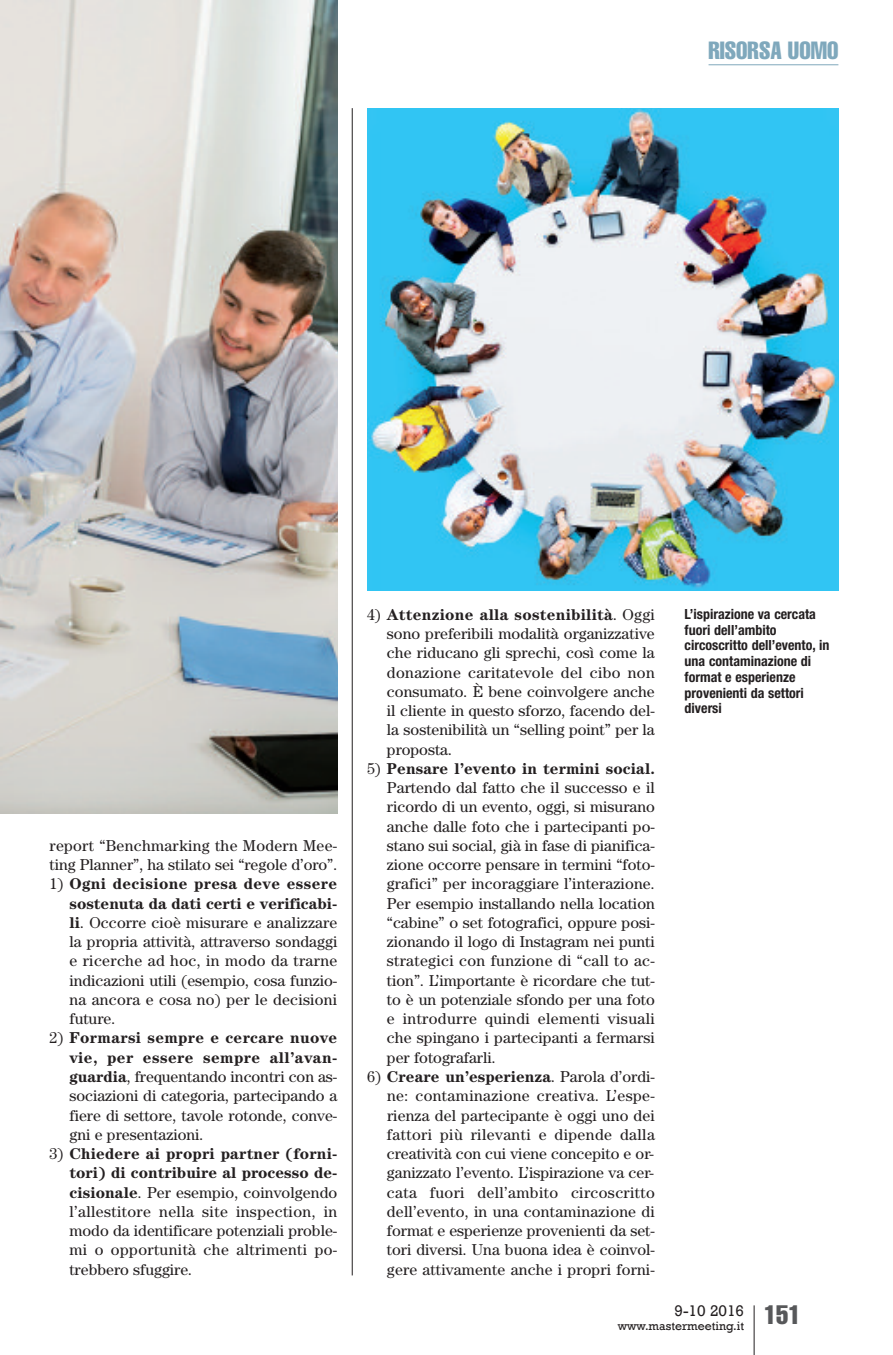
<style>
.page{position:relative;width:893px;height:1355px;background:#fff}
.page>*{position:absolute;margin:0;border:0;box-sizing:border-box;transform-origin:0 0}
.t1{font:extra-condensed 24.5px "Helvetica";color:#7fa8bc}
.t2{font:15.75px/19.2px "Century";color:#231f20;text-align:justify}
.t3{font:15.75px "Rockwell";color:#231f20}
.t4{font:700 condensed 14px/15.8px "Helvetica Neue";color:#231f20}
.t5{font:12.25px "Rockwell";color:#231f20}
.s1{font-weight:700}
</style>
<div class="page">
<hr style="left:754px;top:1305px;width:1px;height:49px;background:#231f20">
<hr style="left:708px;top:64px;width:130px;height:1px;background:#7fa8bc">
<img style="left:0;top:0;width:337px;height:813px">
<hr style="left:352px;top:108px;width:1px;height:1167px;background:#231f20">
<img style="left:367px;top:108px;width:471px;height:482px">
<h1 class="t1" style="left:708px;top:42px;width:131px">RISORSA UOMO</h1>
<p class="t2" style="left:50px;top:837px;width:289px">report “Benchmarking the Modern Mee&shy;ting Planner”, ha stilato sei “regole d’oro”.</p>
<p class="t2" style="left:69px;top:875px;width:269px;text-indent:-20px">1) <span class="s1">Ogni decisione presa deve essere sostenuta da dati certi e verificabi&shy;li</span>. Occorre cioè misurare e analizzare la propria attività, attraverso sondaggi e ricerche ad hoc, in modo da trarne indicazioni utili (esempio, cosa funzio&shy;na ancora e cosa no) per le decisioni future.</p>
<p class="t2" style="left:69px;top:1029px;width:269px;text-indent:-20px">2) <span class="s1">Formarsi sempre e cercare nuove vie, per essere sempre all’avan&shy;guardia</span>, frequentando incontri con as&shy;sociazioni di categoria, partecipando a fiere di settore, tavole rotonde, conve&shy;gni e presentazioni.</p>
<p class="t2" style="left:69px;top:1145px;width:269px;text-indent:-20px">3) <span class="s1">Chiedere ai propri partner (forni&shy;tori) di contribuire al processo de&shy;cisionale</span>. Per esempio, coinvolgendo l’allestitore nella site inspection, in modo da identificare potenziali proble&shy;mi o opportunità che altrimenti po&shy;trebbero sfuggire.</p>
<p class="t2" style="left:387px;top:606px;width:269px;text-indent:-20px">4) <span class="s1">Attenzione alla sostenibilità</span>. Oggi sono preferibili modalità organizzative che riducano gli sprechi, così come la donazione caritatevole del cibo non consumato. È bene coinvolgere anche il cliente in questo sforzo, facendo del&shy;la sostenibilità un “selling point” per la proposta.</p>
<p class="t2" style="left:387px;top:760px;width:269px;text-indent:-20px">5) <span class="s1">Pensare l’evento in termini social.<br></span>Partendo dal fatto che il successo e il ricordo di un evento, oggi, si misurano anche dalle foto che i partecipanti po&shy;stano sui social, già in fase di pianifica&shy;zione occorre pensare in termini “foto&shy;grafici” per incoraggiare l’interazione.<br>Per esempio installando nella location “cabine” o set fotografici, oppure posi&shy;zionando il logo di Instagram nei punti strategici con funzione di “call to ac&shy;tion”. L’importante è ricordare che tut&shy;to è un potenziale sfondo per una foto e introdurre quindi elementi visuali che spingano i partecipanti a fermarsi per fotografarli.</p>
<p class="t2" style="left:387px;top:1068px;width:269px;text-indent:-20px">6) <span class="s1">Creare un’esperienza</span>. Parola d’ordi&shy;ne: contaminazione creativa. L’espe&shy;rienza del partecipante è oggi uno dei fattori più rilevanti e dipende dalla creatività con cui viene concepito e or&shy;ganizzato l’evento. L’ispirazione va cer&shy;cata fuori dell’ambito circoscritto dell’evento, in una contaminazione di format e esperienze provenienti da set&shy;tori diversi. Una buona idea è coinvol&shy;gere attivamente anche i propri forni-</p>
<p class="t4" style="left:685px;top:607px;width:146px">L’ispirazione va cercata fuori dell’ambito circoscritto dell’evento, in una contaminazione di format e esperienze provenienti da settori diversi</p>
<p class="t3" style="left:674px;top:1300px;width:71px">9-10 2016</p>
<p class="t5" style="left:618px;top:1318px;width:184px">www.mastermeeting.it <sup>151</sup></p>
</div>
